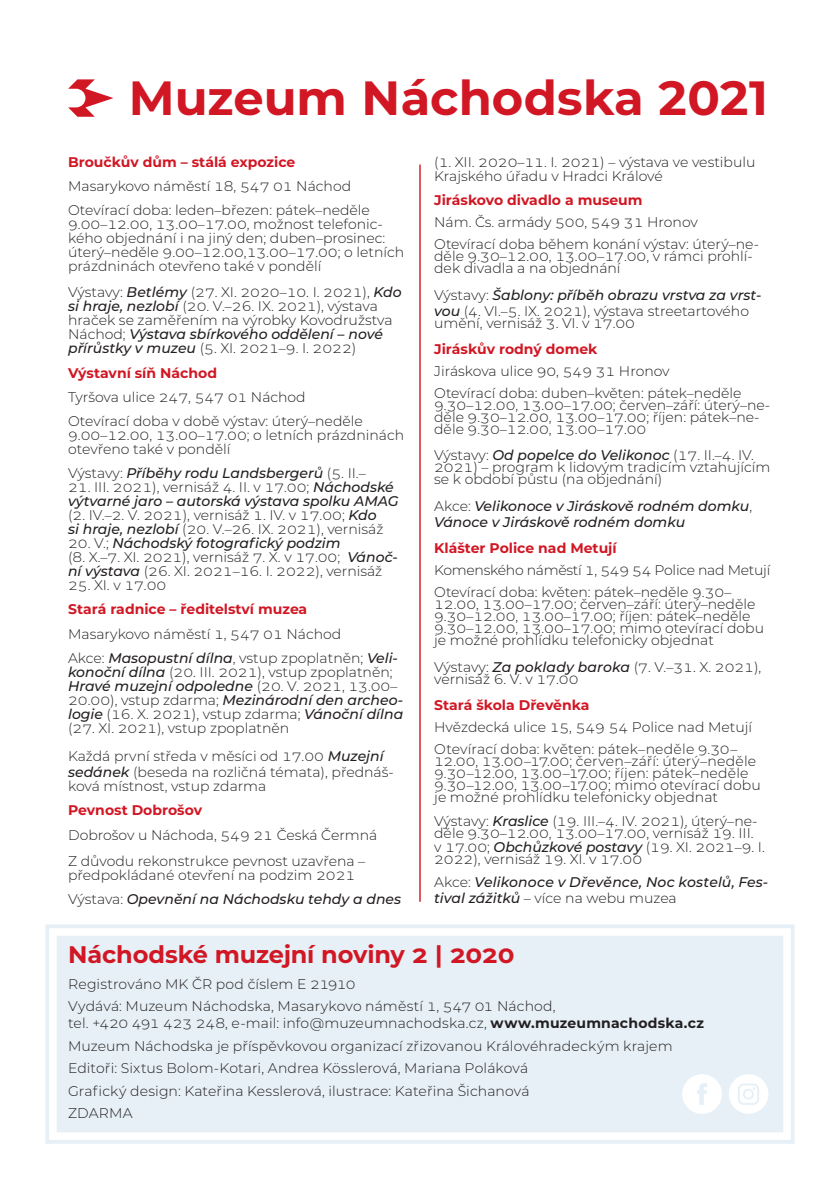
<style>
.page{position:relative;width:840px;height:1191px;background:#fff}
.page>*{position:absolute;margin:0;border:0;box-sizing:border-box;transform-origin:0 0}
.Nadpis{font:700 48px "Montserrat";color:#d11724}
.t1{font:700 24px "Montserrat";letter-spacing:-.01em;color:#d11724}
.program{font:300 14px/14px "Montserrat";color:#231f20}
.program-2{font:italic 500 14px/16px "Montserrat";color:#231f20}
.program-3{font:700 14px "Montserrat";color:#d11724}
.program-4{font:300 14px "Montserrat";letter-spacing:-.02em;color:#231f20}
.s1{font-weight:500;font-style:italic}
.s2{font-weight:300;font-style:normal}
.s3{font-weight:700}
</style>
<div class="page">
<svg style="left:68px;top:79px;width:45px;height:38px"></svg>
<svg style="left:45px;top:924px;width:750px;height:220px"></svg>
<svg style="left:51px;top:930px;width:737px;height:208px;background:#e7f1f6"></svg>
<svg style="left:681px;top:1074px;width:40px;height:39px"></svg>
<svg style="left:728px;top:1074px;width:40px;height:39px"></svg>
<hr style="left:419px;top:164px;width:1px;height:737px;background:#d11724">
<p class="Nadpis" style="left:129px;top:63px;width:640px">Muzeum Náchodska 2021</p>
<p class="program-3" style="left:68px;top:152px;width:229px">Broučkův dům – stálá expozice</p>
<p class="program" style="left:68px;top:178px;width:284px">Masarykovo náměstí 18, 547 01 Náchod</p>
<p class="program" style="left:68px;top:203px;width:337px">Otevírací doba: leden–březen: pátek–neděle 9.00–12.00, 13.00–17.00, možnost telefonic&shy;kého objednání i na jiný den; duben–prosinec: úterý–neděle 9.00–12.00,13.00–17.00; o letních prázdninách otevřeno také v pondělí</p>
<p class="program" style="left:68px;top:285px;width:335px">Výstavy: <span class="s1">Betlémy</span> (27. XI. 2020–10. I. 2021), <span class="s1">Kdo si hraje, nezlobí</span> (20. V.–26. IX. 2021), výstava hraček se zaměřením na výrobky Kovodružstva Náchod; <span class="s1">Výstava sbírkového oddělení – nové přírůstky v muzeu</span> (5. XI. 2021–9. I. 2022)</p>
<p class="program-3" style="left:68px;top:362px;width:150px">Výstavní síň Náchod</p>
<p class="program" style="left:68px;top:389px;width:239px">Tyršova ulice 247, 547 01 Náchod</p>
<p class="program" style="left:68px;top:413px;width:337px">Otevírací doba v době výstav: úterý–neděle<br>9.00–12.00, 13.00–17.00; o letních prázdninách otevřeno také v pondělí</p>
<p class="program-2" style="left:68px;top:465px;width:299px"><span class="s2">Výstavy:</span> Příběhy rodu Landsbergerů <span class="s2">(5. II.–</span></p>
<p class="program" style="left:68px;top:480px;width:332px">21. III. 2021), vernisáž 4. II. v 17.00; <span class="s1">Náchodské výtvarné jaro – autorská výstava spolku AMAG </span>(2. IV.–2. V. 2021), vernisáž 1. IV. v 17.00; <span class="s1">Kdo<br>si hraje, nezlobí</span> (20. V.–26. IX. 2021), vernisáž</p>
<p class="program" style="left:68px;top:536px;width:331px">20. V.; <span class="s1">Náchodský fotografický podzim<br></span>(8. X.–7. XI. 2021), vernisáž 7. X. v 17.00; <span class="s1">Vánoč&shy;ní výstava</span> (26. XI. 2021–16. I. 2022), vernisáž</p>
<p class="program" style="left:68px;top:578px;width:100px">25. XI. v 17.00</p>
<p class="program-3" style="left:68px;top:599px;width:240px">Stará radnice – ředitelství muzea</p>
<p class="program" style="left:68px;top:626px;width:274px">Masarykovo náměstí 1, 547 01 Náchod</p>
<p class="program" style="left:68px;top:650px;width:336px">Akce: <span class="s1">Masopustní dílna</span>, vstup zpoplatněn; <span class="s1">Veli&shy;konoční dílna</span> (20. III. 2021), vstup zpoplatněn; <span class="s1">Hravé muzejní odpoledne</span> (20. V. 2021, 13.00– 20.00), vstup zdarma; <span class="s1">Mezinárodní den archeo&shy;logie</span> (16. X. 2021), vstup zdarma; <span class="s1">Vánoční dílna </span>(27. XI. 2021), vstup zpoplatněn</p>
<p class="program" style="left:68px;top:747px;width:327px;line-height:16px">Každá první středa v měsíci od 17.00 <span class="s1">Muzejní sedánek</span> (beseda na rozličná témata), přednáš-</p>
<p class="program" style="left:68px;top:778px;width:200px">ková místnost, vstup zdarma</p>
<p class="program-3" style="left:68px;top:800px;width:135px">Pevnost Dobrošov</p>
<p class="program" style="left:68px;top:827px;width:310px">Dobrošov u Náchoda, 549 21 Česká Čermná</p>
<p class="program" style="left:68px;top:853px;width:298px">Z důvodu rekonstrukce pevnost uzavřena – předpokládané otevření na podzim 2021</p>
<p class="program-2" style="left:68px;top:890px;width:334px"><span class="s2">Výstava:</span> Opevnění na Náchodsku tehdy a dnes</p>
<p class="program" style="left:434px;top:154px;width:322px">(1. XII. 2020–11. I. 2021) – výstava ve vestibulu<br>Krajského úřadu v Hradci Králové</p>
<p class="program-3" style="left:434px;top:190px;width:210px">Jiráskovo divadlo a museum</p>
<p class="program" style="left:434px;top:215px;width:265px">Nám. Čs. armády 500, 549 31 Hronov</p>
<p class="program" style="left:434px;top:238px;width:326px;line-height:12px">Otevírací doba během konání výstav: úterý–ne&shy;děle 9.30–12.00, 13.00–17.00, v rámci prohlí&shy;dek divadla a na objednání</p>
<p class="program" style="left:434px;top:286px;width:328px;line-height:16px">Výstavy: <span class="s1">Šablony: příběh obrazu vrstva za vrst&shy;vou</span> (4. VI.–5. IX. 2021), výstava streetartového</p>
<p class="program" style="left:434px;top:315px;width:202px">umění, vernisáž 3. VI. v 17.00</p>
<p class="program-3" style="left:434px;top:339px;width:165px">Jiráskův rodný domek</p>
<p class="program" style="left:434px;top:363px;width:237px">Jiráskova ulice 90, 549 31 Hronov</p>
<p class="program" style="left:434px;top:387px;width:337px;line-height:12px">Otevírací doba: duben–květen: pátek–neděle 9.30–12.00, 13.00–17.00; červen–září: úterý–ne&shy;děle 9.30–12.00, 13.00–17.00; říjen: pátek–ne&shy;děle 9.30–12.00, 13.00–17.00</p>
<p class="program" style="left:434px;top:449px;width:337px;line-height:12px">Výstavy: <span class="s1">Od popelce do Velikonoc</span> (17. II.–4. IV.<br>2021) – program k lidovým tradicím vztahujícím se k období půstu (na objednání)</p>
<p class="program-2" style="left:434px;top:497px;width:319px"><span class="s2">Akce:</span> Velikonoce v Jiráskově rodném domku<span class="s2">,<br></span>Vánoce v Jiráskově rodném domku</p>
<p class="program-3" style="left:434px;top:538px;width:184px">Klášter Police nad Metují</p>
<p class="program-4" style="left:434px;top:560px;width:337px">Komenského náměstí 1, 549 54 Police nad Metují</p>
<p class="program" style="left:434px;top:586px;width:331px;line-height:12px">Otevírací doba: květen: pátek–neděle 9.30– 12.00, 13.00–17.00; červen–září: úterý–neděle 9.30–12.00, 13.00–17.00; říjen: pátek–neděle 9.30–12.00, 13.00–17.00; mimo otevírací dobu je možné prohlídku telefonicky objednat</p>
<p class="program" style="left:434px;top:660px;width:328px;line-height:12px">Výstavy: <span class="s1">Za poklady baroka</span> (7. V.–31. X. 2021), vernisáž 6. V. v 17.00</p>
<p class="program-3" style="left:434px;top:694px;width:157px">Stará škola Dřevěnka</p>
<p class="program" style="left:434px;top:719px;width:319px">Hvězdecká ulice 15, 549 54 Police nad Metují</p>
<p class="program" style="left:434px;top:742px;width:328px;line-height:12px">Otevírací doba: květen: pátek–neděle 9.30– 12.00, 13.00–17.00; červen–září: úterý–neděle 9.30–12.00, 13.00–17.00; říjen: pátek–neděle 9.30–12.00, 13.00–17.00; mimo otevírací dobu je možné prohlídku telefonicky objednat</p>
<p class="program" style="left:434px;top:815px;width:325px;line-height:12px">Výstavy: <span class="s1">Kraslice</span> (19. III.–4. IV. 2021), úterý–ne&shy;děle 9.30–12.00, 13.00–17.00, vernisáž 19. III.</p>
<p class="program" style="left:434px;top:841px;width:332px;line-height:12px">v 17.00; <span class="s1">Obchůzkové postavy</span> (19. XI. 2021–9. I.<br>2022), vernisáž 19. XI. v 17.00</p>
<p class="program-2" style="left:434px;top:873px;width:335px"><span class="s2">Akce:</span> Velikonoce v Dřevěnce, Noc kostelů, Fes&shy;tival zážitků <span class="s2">– více na webu muzea</span></p>
<p class="t1" style="left:68px;top:937px;width:447px">Náchodské muzejní noviny 2 | 2020</p>
<p class="program" style="left:68px;top:976px;width:289px">Registrováno MK ČR pod číslem E 21910</p>
<p class="program" style="left:68px;top:997px;width:637px;line-height:16.8px">Vydává: Muzeum Náchodska, Masarykovo náměstí 1, 547 01 Náchod,<br>tel. +420 491 423 248, e-mail: info@muzeumnachodska.cz, <span class="s3">www.muzeumnachodska.cz</span></p>
<p class="program" style="left:68px;top:1038px;width:605px">Muzeum Náchodska je příspěvkovou organizací zřizovanou Královéhradeckým krajem</p>
<p class="program" style="left:68px;top:1060px;width:461px">Editoři: Sixtus Bolom-Kotari, Andrea Kösslerová, Mariana Poláková</p>
<p class="program" style="left:68px;top:1083px;width:463px">Grafický design: Kateřina Kesslerová, ilustrace: Kateřina Šichanová</p>
<p class="program" style="left:68px;top:1105px;width:66px">ZDARMA</p>
</div>
